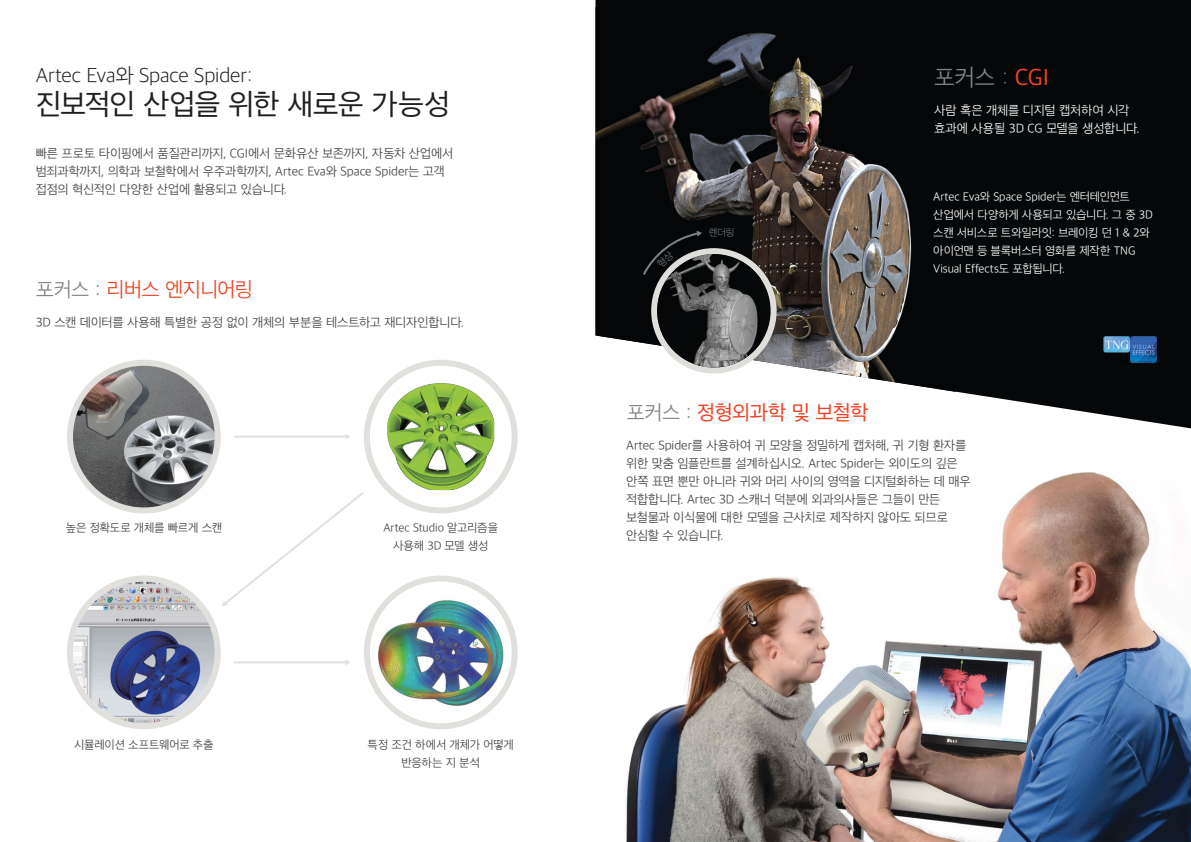
<style>
.page{position:relative;width:1191px;height:842px;background:#fff}
.page>*{position:absolute;margin:0;border:0;box-sizing:border-box;transform-origin:0 0}
.t1{font:30px "Apple SD Gothic Neo";letter-spacing:-.03em;color:#231f20}
.t2{font:300 24px "Apple SD Gothic Neo";color:#818385}
.t3{font:200 21px "Apple SD Gothic Neo";letter-spacing:-.005em;color:#231f20}
.t4{font:21px "Apple SD Gothic Neo";letter-spacing:-.03em;color:#ef4123}
.t5{font:300 21px "Apple SD Gothic Neo";letter-spacing:-.03em;color:#ef4123}
.t6{font:300 13px/18px "Apple SD Gothic Neo";letter-spacing:-.02em;color:#414142}
.t7{font:300 13px/18px "Apple SD Gothic Neo";letter-spacing:-.015em;color:#fff}
.t8{font:300 12px/18px "Apple SD Gothic Neo";letter-spacing:-.01em;color:#fff}
.t9{font:300 12px/18px "Apple SD Gothic Neo";letter-spacing:-.015em;color:#414142;text-align:center}
.t10{font:200 10px "Apple SD Gothic Neo";color:#818385}
.s1{color:#818385}
.s2{font-weight:300;color:#818385}
.s3{font-weight:200}
.s4{font-weight:400;color:#ef4123}
</style>
<div class="page">
<svg style="left:67px;top:360px;width:450px;height:369px"></svg>
<img style="left:625px;top:428px;width:566px;height:414px">
<img style="left:595px;top:0;width:596px;height:428px">
<img style="left:595px;top:7px;width:360px;height:385px">
<img style="left:1103px;top:335px;width:54px;height:29px">
<svg style="left:641px;top:231px;width:135px;height:142px;background:#585757"></svg>
<h3 class="t3" style="left:36px;top:64px;width:218px">Artec Eva와 Space Spider:</h3>
<h1 class="t1" style="left:36px;top:88px;width:416px">진보적인 산업을 위한 새로운 가능성</h1>
<p class="t6" style="left:36px;top:145px;width:419px">빠른 프로토 타이핑에서 품질관리까지, CGI에서 문화유산 보존까지, 자동차 산업에서 범죄과학까지, 의학과 보철학에서 우주과학까지, Artec Eva와 Space Spider는 고객 접점의 혁신적인 다양한 산업에 활용되고 있습니다.</p>
<h3 class="t5" style="left:36px;top:279px;width:219px"><span class="s1">포커스 :</span> 리버스 엔지니어링</h3>
<p class="t6" style="left:36px;top:314px;width:429px">3D 스캔 데이터를 사용해 특별한 공정 없이 개체의 부분을 테스트하고 재디자인합니다.</p>
<p class="t9" style="left:66px;top:519px;width:158px">높은 정확도로 개체를 빠르게 스캔</p>
<p class="t9" style="left:383px;top:519px;width:116px">Artec Studio 알고리즘을 사용해 3D 모델 생성</p>
<p class="t9" style="left:74px;top:736px;width:141px">시뮬레이션 소프트웨어로 추출</p>
<p class="t9" style="left:367px;top:736px;width:148px">특정 조건 하에서 개체가 어떻게 반응하는 지 분석</p>
<p class="t10" style="left:709px;top:227px;width:27px">렌더링</p>
<h3 class="t4" style="left:626px;top:401px;width:243px"><span class="s2">포커스 :</span> 정형외과학 및 보철학</h3>
<h2 class="t2" style="left:934px;top:64px;width:116px">포커스 <span class="s3">:</span> <span class="s4">CGI</span></h2>
<p class="t7" style="left:934px;top:102px;width:207px">사람 혹은 개체를 디지털 캡처하여 시각 효과에 사용될 3D CG 모델을 생성합니다.</p>
<p class="t8" style="left:933px;top:188px;width:221px">Artec Eva와 Space Spider는 엔터테인먼트 산업에서 다양하게 사용되고 있습니다. 그 중 3D 스캔 서비스로 트와일라잇: 브레이킹 던 1 &amp; 2와 아이언맨 등 블록버스터 영화를 제작한 TNG<br>Visual Effects도 포합됩니다.</p>
<p class="t6" style="left:626px;top:437px;width:346px">Artec Spider를 사용하여 귀 모양을 정밀하게 캡처해, 귀 기형 환자를 위한 맞춤 임플란트를 설계하십시오. Artec Spider는 외이도의 깊은 안쪽 표면 뿐만 아니라 귀와 머리 사이의 영역을 디지털화하는 데 매우 적합합니다. Artec 3D 스캐너 덕분에 외과의사들은 그들이 만든 보철물과 이식물에 대한 모델을 근사치로 제작하지 않아도 되므로 안심할 수 있습니다.</p>
</div>
